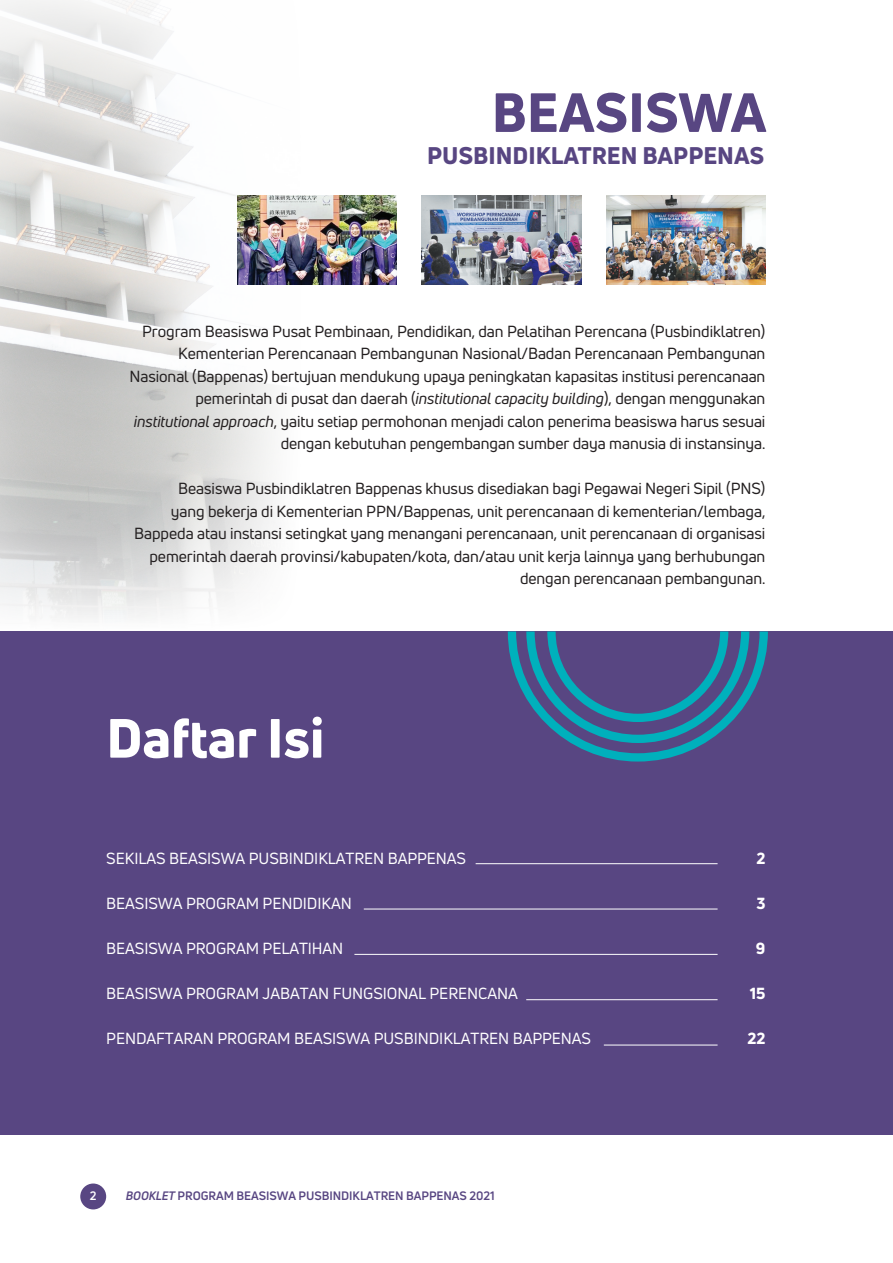
<style>
.page{position:relative;width:893px;height:1263px;background:#fff}
.page>*{position:absolute;margin:0;border:0;box-sizing:border-box;transform-origin:0 0}
.t1{font:800 54px "Uni Neue";color:#fff}
.t2{font:800 54px "Uni Neue";color:#584682}
.t3{font:800 23.55px "Uni Neue";color:#584682}
.t4{font:15.75px/22.5px "Uni Neue";letter-spacing:-.005em;color:#231f20;text-align:right}
.t5{font:15.75px "Uni Neue";letter-spacing:-.005em;color:#fff}
.t6{font:800 15.75px "Uni Neue";color:#fff}
.t7{font:700 12px "Uni Neue";letter-spacing:-.005em;color:#584682}
.t8{font:700 12px "Uni Neue";color:#fff}
.s1{font-style:italic}
</style>
<div class="page">
<div style="left:0;top:631px;width:893px;height:504px;background:#584682"></div>
<hr style="left:476px;top:863px;width:242px;height:1px;background:#fff">
<hr style="left:364px;top:909px;width:354px;height:1px;background:#fff">
<hr style="left:354px;top:954px;width:364px;height:1px;background:#fff">
<hr style="left:526px;top:999px;width:192px;height:1px;background:#fff">
<hr style="left:604px;top:1045px;width:114px;height:1px;background:#fff">
<svg style="left:508px;top:631px;width:260px;height:130px"></svg>
<img style="left:0;top:0;width:278px;height:619px">
<img style="left:237px;top:195px;width:160px;height:90px">
<img style="left:422px;top:195px;width:159px;height:90px">
<img style="left:606px;top:195px;width:160px;height:90px">
<div style="left:80px;top:1183px;width:26px;height:26px;background:#584682;border-radius:50%"></div>
<h1 class="t2" style="left:492px;top:76px;width:276px">BEASISWA</h1>
<h2 class="t3" style="left:427px;top:140px;width:339px">PUSBINDIKLATREN BAPPENAS</h2>
<p class="t4" style="left:129px;top:319px;width:637px">Program Beasiswa Pusat Pembinaan, Pendidikan, dan Pelatihan Perencana (Pusbindiklatren)<br>Kementerian Perencanaan Pembangunan Nasional/Badan Perencanaan Pembangunan Nasional (Bappenas) bertujuan mendukung upaya peningkatan kapasitas institusi perencanaan pemerintah di pusat dan daerah (<span class="s1">institutional capacity building</span>), dengan menggunakan <span class="s1">institutional approach</span>, yaitu setiap permohonan menjadi calon penerima beasiswa harus sesuai dengan kebutuhan pengembangan sumber daya manusia di instansinya.</p>
<p class="t4" style="left:134px;top:477px;width:633px">Beasiswa Pusbindiklatren Bappenas khusus disediakan bagi Pegawai Negeri Sipil (PNS)<br>yang bekerja di Kementerian PPN/Bappenas, unit perencanaan di kementerian/lembaga, Bappeda atau instansi setingkat yang menangani perencanaan, unit perencanaan di organisasi pemerintah daerah provinsi/kabupaten/kota, dan/atau unit kerja lainnya yang berhubungan dengan perencanaan pembangunan.</p>
<h1 class="t1" style="left:106px;top:702px;width:220px">Daftar Isi</h1>
<p class="t5" style="left:106px;top:848px;width:361px">SEKILAS BEASISWA PUSBINDIKLATREN BAPPENAS</p>
<p class="t5" style="left:106px;top:893px;width:247px">BEASISWA PROGRAM PENDIDIKAN</p>
<p class="t5" style="left:106px;top:938px;width:239px">BEASISWA PROGRAM PELATIHAN</p>
<p class="t5" style="left:106px;top:983px;width:413px">BEASISWA PROGRAM JABATAN FUNGSIONAL PERENCANA</p>
<p class="t5" style="left:106px;top:1028px;width:486px">PENDAFTARAN PROGRAM BEASISWA PUSBINDIKLATREN BAPPENAS</p>
<p class="t8" style="left:90px;top:1188px;width:8px">2</p>
<p class="t7" style="left:126px;top:1188px;width:370px"><span class="s1">BOOKLET</span> PROGRAM BEASISWA PUSBINDIKLATREN BAPPENAS 2021</p>
<p class="t6" style="left:756px;top:847px;width:11px">2</p>
<p class="t6" style="left:756px;top:892px;width:11px">3</p>
<p class="t6" style="left:756px;top:937px;width:11px">9</p>
<p class="t6" style="left:750px;top:982px;width:17px">15</p>
<p class="t6" style="left:747px;top:1027px;width:20px">22</p>
</div>
